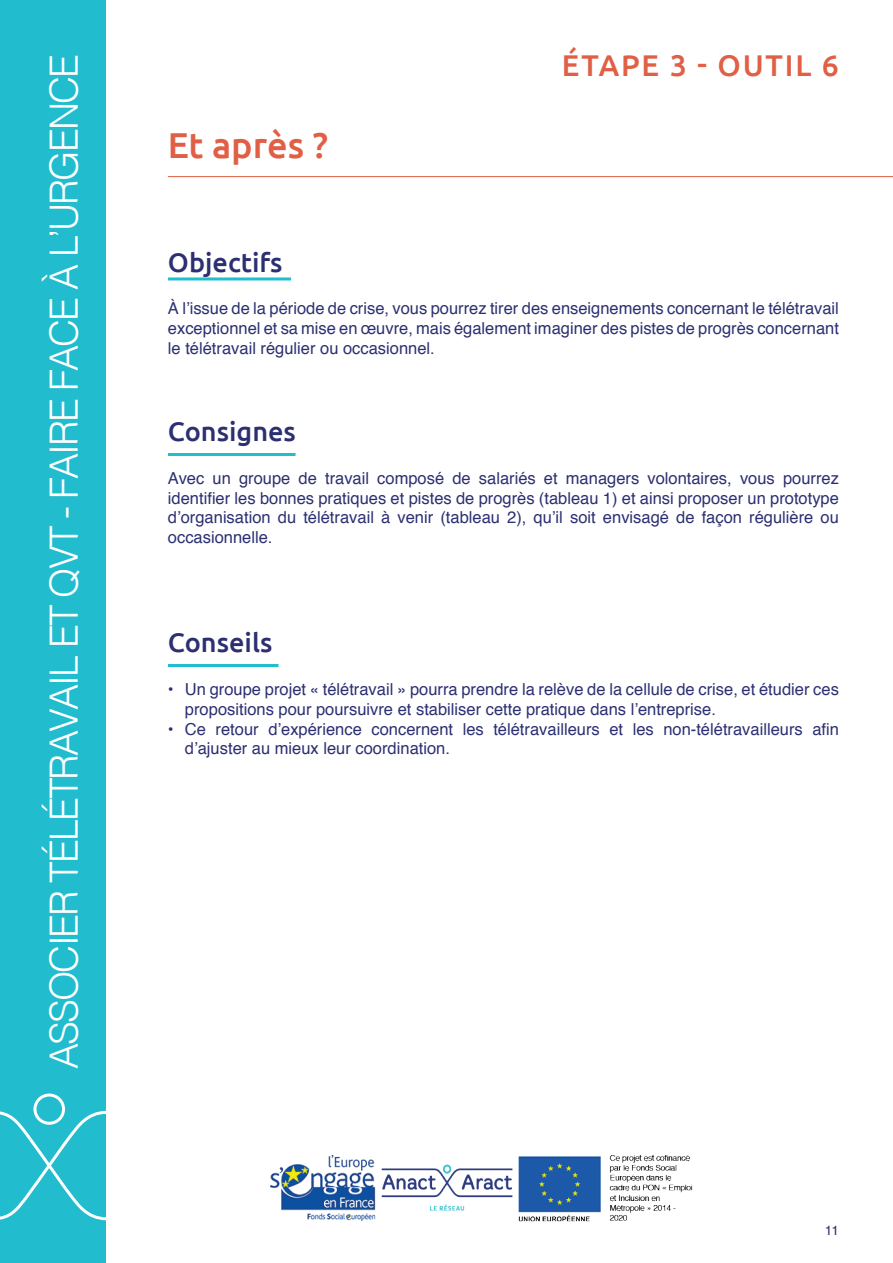
<style>
.page{position:relative;width:893px;height:1263px;background:#fff}
.page>*{position:absolute;margin:0;border:0;box-sizing:border-box;transform-origin:0 0}
.t1{font:300 39px "Helvetica";letter-spacing:-.05em;color:#fff}
.t2{font:500 36px "Ubuntu";color:#e05f45}
.t3{font:500 30px "Ubuntu";letter-spacing:.06em;color:#e05f45}
.t4{font:500 27px "Ubuntu";color:#2c3071}
.t5{font:16.5px/19.8px "Helvetica";color:#2c3071;text-align:justify}
.t6{font:13.5px "Helvetica";color:#2c3071}
</style>
<div class="page">
<div style="left:0;top:0;width:106px;height:1263px;background:#21bdce"></div>
<svg style="left:0;top:1093px;width:106px;height:128px"></svg>
<hr style="left:168px;top:176px;width:725px;height:1px;background:#e05f45">
<img style="left:270px;top:1155px;width:423px;height:67px">
<hr style="left:168px;top:453px;width:128px;height:3px;background:#21bece">
<hr style="left:168px;top:664px;width:111px;height:3px;background:#21bece">
<hr style="left:168px;top:277px;width:123px;height:3px;background:#21bece">
<h1 class="t1" style="left:31px;top:1069px;width:1016px;rotate:-90deg">ASSOCIER TÉLÉTRAVAIL ET QVT - FAIRE FACE À L’URGENCE</h1>
<h2 class="t2" style="left:168px;top:122px;width:161px">Et après ?</h2>
<h3 class="t3" style="left:562px;top:47px;width:279px">ÉTAPE 3 - OUTIL 6</h3>
<h3 class="t4" style="left:168px;top:245px;width:116px">Objectifs</h3>
<p class="t5" style="left:168px;top:299px;width:672px">À l’issue de la période de crise, vous pourrez tirer des enseignements concernant le télétravail exceptionnel et sa mise en œuvre, mais également imaginer des pistes de progrès concernant le télétravail régulier ou occasionnel.</p>
<h3 class="t4" style="left:168px;top:415px;width:129px">Consignes</h3>
<p class="t5" style="left:168px;top:469px;width:672px">Avec un groupe de travail composé de salariés et managers volontaires, vous pourrez identifier les bonnes pratiques et pistes de progrès (tableau 1) et ainsi proposer un prototype d’organisation du télétravail à venir (tableau 2), qu’il soit envisagé de façon régulière ou occasionnelle.</p>
<h3 class="t4" style="left:168px;top:626px;width:106px">Conseils</h3>
<p class="t5" style="left:185px;top:680px;width:655px;text-indent:-17px">• Un groupe projet « télétravail » pourra prendre la relève de la cellule de crise, et étudier ces propositions pour poursuivre et stabiliser cette pratique dans l’entreprise.</p>
<p class="t5" style="left:185px;top:719px;width:655px;text-indent:-17px">• Ce retour d’expérience concernent les télétravailleurs et les non-télétravailleurs afin d’ajuster au mieux leur coordination.</p>
<p class="t6" style="left:825px;top:1220px;width:16px">11</p>
</div>
